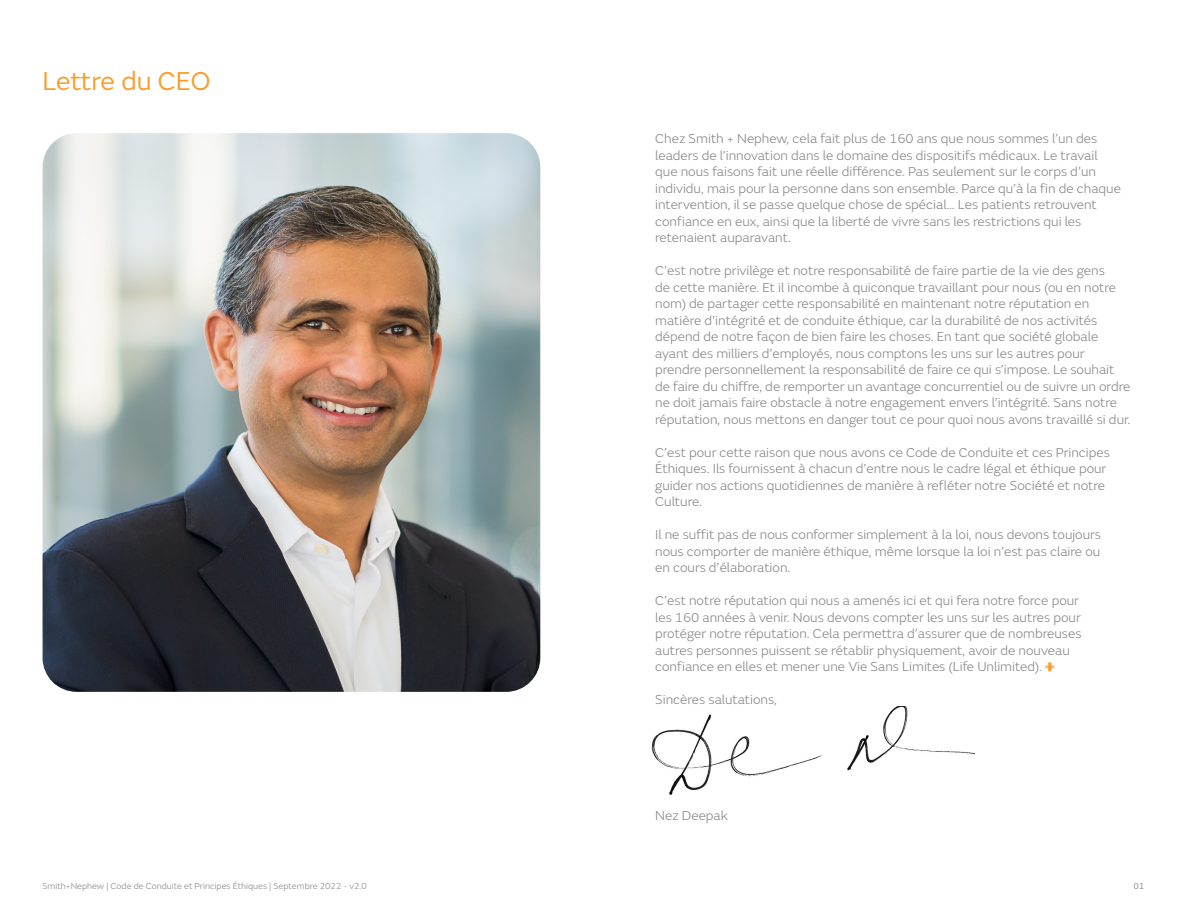
<style>
.page{position:relative;width:1187px;height:919px;background:#fff}
.page>*{position:absolute;margin:0;border:0;box-sizing:border-box;transform-origin:0 0}
.t1{font:27px "FS Emeric";letter-spacing:-.005em;color:#f99d2a}
.t2{font:300 13.5px/16.5px "FS Emeric";color:#888786}
.t3{font:300 9px "FS Emeric";color:#888786}
.t4{font:9px "FS Emeric";color:#888786}
</style>
<div class="page">
<svg style="left:1045px;top:662px;width:9px;height:9px"></svg>
<img style="left:651px;top:706px;width:323px;height:89px">
<img style="left:43px;top:133px;width:497px;height:558px">
<h1 class="t1" style="left:43px;top:62px;width:169px">Lettre du CEO</h1>
<p class="t2" style="left:655px;top:130px;width:467px">Chez Smith + Nephew, cela fait plus de 160 ans que nous sommes l’un des leaders de l’innovation dans le domaine des dispositifs médicaux. Le travail que nous faisons fait une réelle différence. Pas seulement sur le corps d’un individu, mais pour la personne dans son ensemble. Parce qu’à la fin de chaque intervention, il se passe quelque chose de spécial… Les patients retrouvent confiance en eux, ainsi que la liberté de vivre sans les restrictions qui les retenaient auparavant.</p>
<p class="t2" style="left:655px;top:262px;width:476px">C’est notre privilège et notre responsabilité de faire partie de la vie des gens<br>de cette manière. Et il incombe à quiconque travaillant pour nous (ou en notre nom) de partager cette responsabilité en maintenant notre réputation en matière d’intégrité et de conduite éthique, car la durabilité de nos activités dépend de notre façon de bien faire les choses. En tant que société globale ayant des milliers d’employés, nous comptons les uns sur les autres pour prendre personnellement la responsabilité de faire ce qui s’impose. Le souhait de faire du chiffre, de remporter un avantage concurrentiel ou de suivre un ordre ne doit jamais faire obstacle à notre engagement envers l’intégrité. Sans notre réputation, nous mettons en danger tout ce pour quoi nous avons travaillé si dur.</p>
<p class="t2" style="left:655px;top:443px;width:456px">C’est pour cette raison que nous avons ce Code de Conduite et ces Principes Éthiques. Ils fournissent à chacun d’entre nous le cadre légal et éthique pour guider nos actions quotidiennes de manière à refléter notre Société et notre Culture.</p>
<p class="t2" style="left:655px;top:526px;width:447px;text-align:justify">Il ne suffit pas de nous conformer simplement à la loi, nous devons toujours nous comporter de manière éthique, même lorsque la loi n’est pas claire ou en cours d’élaboration.</p>
<p class="t2" style="left:655px;top:592px;width:428px">C’est notre réputation qui nous a amenés ici et qui fera notre force pour les 160 années à venir. Nous devons compter les uns sur les autres pour protéger notre réputation. Cela permettra d’assurer que de nombreuses autres personnes puissent se rétablir physiquement, avoir de nouveau confiance en elles et mener une Vie Sans Limites (Life Unlimited).</p>
<p class="t2" style="left:655px;top:691px;width:123px">Sincères salutations,</p>
<p class="t2" style="left:655px;top:806px;width:74px">Nez Deepak</p>
<p class="t3" style="left:43px;top:879px;width:326px">Smith+Nephew | Code de Conduite et Principes Éthiques | Septembre 2022 - v2.0</p>
<p class="t4" style="left:1133px;top:879px;width:12px">01</p>
</div>
